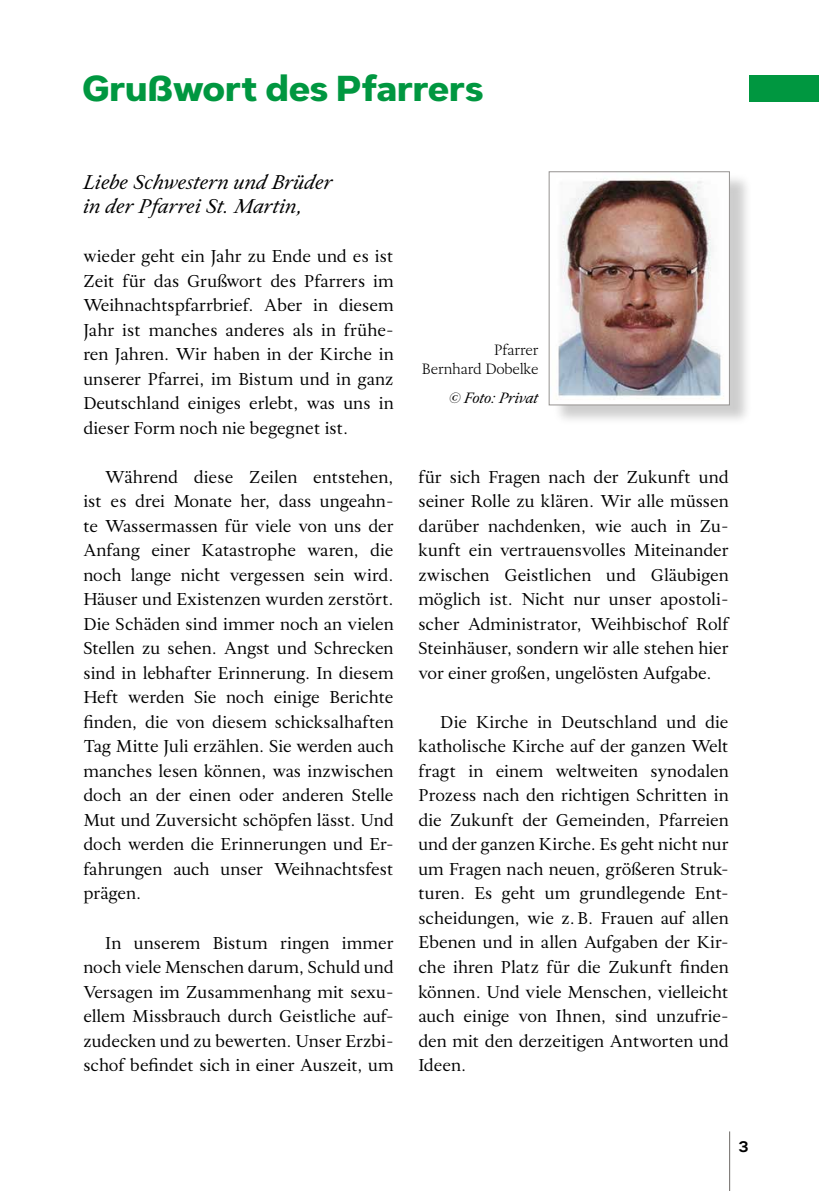
<style>
.page{position:relative;width:819px;height:1191px;background:#fff}
.page>*{position:absolute;margin:0;border:0;box-sizing:border-box;transform-origin:0 0}
.t1{font:700 35px "Dexa Pro";letter-spacing:-.005em;color:#009740}
.t2{font:italic 19.25px/24.5px "Allrounder Antiqua";letter-spacing:.01em;color:#000}
.t3{font:16.62px/24.5px "Allrounder Antiqua";color:#000;text-align:justify}
.t4{font:600 14.88px "Dexa Pro";color:#000}
.t5{font:14.35px/19.2px "Allrounder Antiqua";color:#000;text-align:right}
.t6{font:italic 14.35px "Allrounder Antiqua";color:#000}
</style>
<div class="page">
<hr style="left:729px;top:1131px;width:1px;height:60px;background:#6d6966">
<div style="left:749px;top:76px;width:70px;height:26px;background:#009740"></div>
<div style="left:553px;top:173px;width:199px;height:252px;background:#000;opacity:.2"></div>
<img style="left:553px;top:173px;width:174px;height:230px">
<div style="left:549px;top:171px;width:180px;height:234px;border:1px solid #959391"></div>
<h1 class="t1" style="left:82px;top:67px;width:403px">Grußwort des Pfarrers</h1>
<p class="t2" style="left:83px;top:168px;width:251px">Liebe Schwestern und Brüder in der Pfarrei St. Martin,</p>
<p class="t3" style="left:83px;top:243px;width:312px">wieder geht ein Jahr zu Ende und es ist Zeit für das Grußwort des Pfarrers im Weihnachtspfarrbrief. Aber in diesem Jahr ist manches anderes als in frühe&shy;ren Jahren. Wir haben in der Kirche in unserer Pfarrei, im Bistum und in ganz Deutschland einiges erlebt, was uns in dieser Form noch nie begegnet ist.</p>
<p class="t3" style="left:83px;top:463px;width:312px;text-indent:22px">Während diese Zeilen entstehen, ist es drei Monate her, dass ungeahn&shy;te Wassermassen für viele von uns der Anfang einer Katastrophe waren, die noch lange nicht vergessen sein wird.<br>Häuser und Existenzen wurden zerstört.<br>Die Schäden sind immer noch an vielen Stellen zu sehen. Angst und Schrecken sind in lebhafter Erinnerung. In diesem Heft werden Sie noch einige Berichte finden, die von diesem schicksalhaften Tag Mitte Juli erzählen. Sie werden auch manches lesen können, was inzwischen doch an der einen oder anderen Stelle Mut und Zuversicht schöpfen lässt. Und doch werden die Erinnerungen und Er&shy;fahrungen auch unser Weihnachtsfest prägen.</p>
<p class="t3" style="left:83px;top:929px;width:312px;text-indent:22px">In unserem Bistum ringen immer noch viele Menschen darum, Schuld und Versagen im Zusammenhang mit sexu&shy;ellem Missbrauch durch Geistliche auf&shy;zudecken und zu bewerten. Unser Erzbi&shy;schof befindet sich in einer Auszeit, um</p>
<p class="t5" style="left:422px;top:339px;width:118px">Pfarrer<br>Bernhard Dobelke</p>
<p class="t6" style="left:449px;top:387px;width:91px">© Foto: Privat</p>
<p class="t3" style="left:418px;top:463px;width:312px">für sich Fragen nach der Zukunft und seiner Rolle zu klären. Wir alle müssen darüber nachdenken, wie auch in Zu&shy;kunft ein vertrauensvolles Miteinander zwischen Geistlichen und Gläubigen möglich ist. Nicht nur unser apostoli&shy;scher Administrator, Weihbischof Rolf Steinhäuser, sondern wir alle stehen hier vor einer großen, ungelösten Aufgabe.</p>
<p class="t3" style="left:418px;top:708px;width:312px;text-indent:22px">Die Kirche in Deutschland und die katholische Kirche auf der ganzen Welt fragt in einem weltweiten synodalen Prozess nach den richtigen Schritten in die Zukunft der Gemeinden, Pfarreien und der ganzen Kirche. Es geht nicht nur um Fragen nach neuen, größeren Struk&shy;turen. Es geht um grundlegende Ent&shy;scheidungen, wie z.B. Frauen auf allen Ebenen und in allen Aufgaben der Kir&shy;che ihren Platz für die Zukunft finden können. Und viele Menschen, vielleicht auch einige von Ihnen, sind unzufrie&shy;den mit den derzeitigen Antworten und Ideen.</p>
<p class="t4" style="left:738px;top:1138px;width:12px">3</p>
</div>
